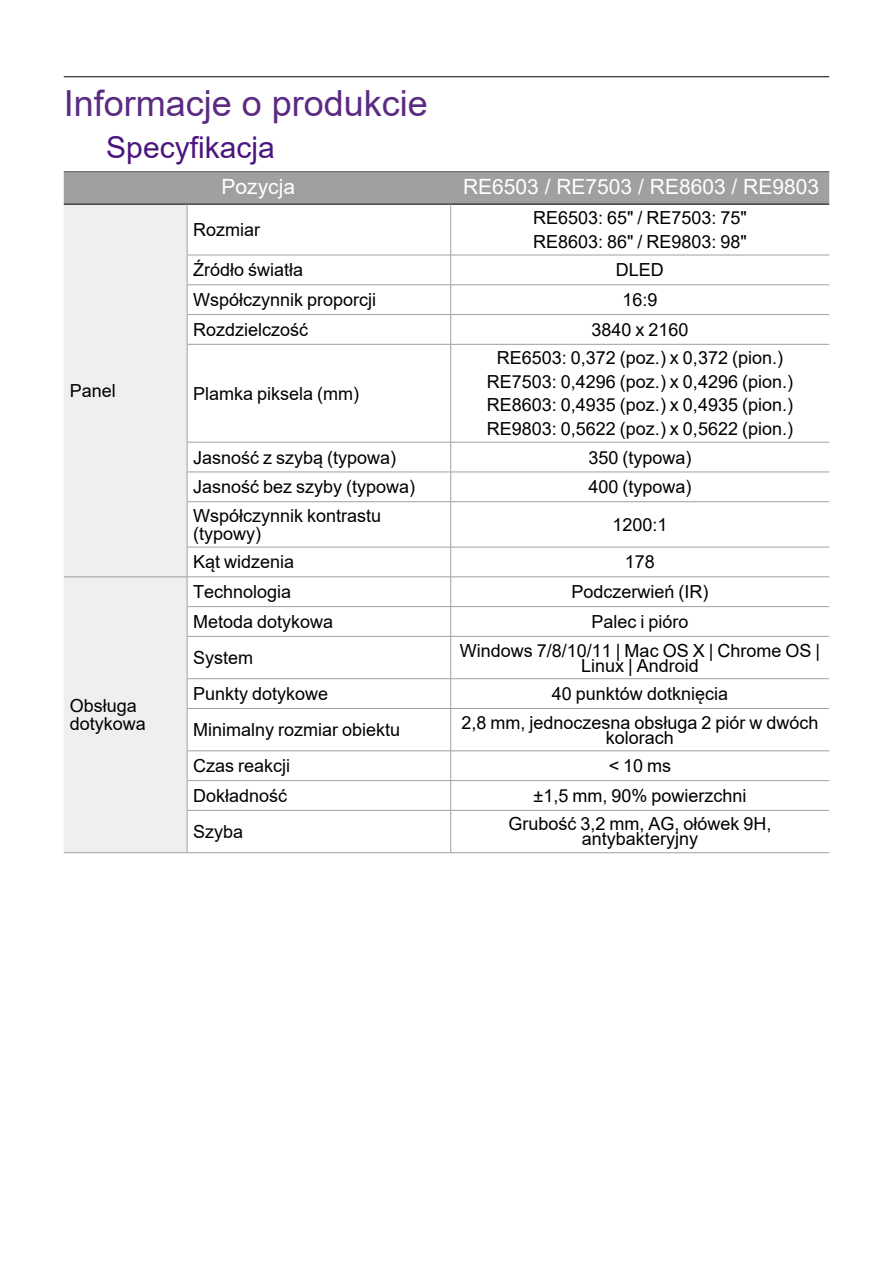
<style>
.page{position:relative;width:893px;height:1263px;background:#fff}
.page>*{position:absolute;margin:0;border:0;box-sizing:border-box;transform-origin:0 0}
.t1{font:36px "Arial";color:#5b2b82}
.t2{font:30px "Arial";color:#4a167d}
.t3{font:21px "Arial";color:#fff}
.t4{font:18px/23.5px "Arial";color:#000;text-align:center}
</style>
<div class="page">
<hr style="left:64px;top:77px;width:765px;height:1px;background:#000">
<div style="left:64px;top:172px;width:765px;height:32px;background:#9fa0a0"></div>
<div style="left:64px;top:205px;width:123px;height:647px;background:#efefef"></div>
<svg style="left:188px;top:254px;width:262px;height:556px"></svg>
<hr style="left:64px;top:171px;width:123px;height:1px;background:#5a5757">
<hr style="left:187px;top:171px;width:264px;height:1px;background:#5a5757">
<hr style="left:64px;top:204px;width:123px;height:1px;background:#000">
<hr style="left:187px;top:204px;width:264px;height:1px;background:#000">
<hr style="left:451px;top:171px;width:378px;height:1px;background:#5a5757">
<hr style="left:451px;top:204px;width:378px;height:1px;background:#000">
<hr style="left:450px;top:204px;width:1px;height:51px;background:#9fa0a0">
<hr style="left:187px;top:255px;width:264px;height:1px;background:#9fa0a0">
<hr style="left:451px;top:255px;width:378px;height:1px;background:#9fa0a0">
<hr style="left:450px;top:255px;width:1px;height:30px;background:#9fa0a0">
<hr style="left:187px;top:285px;width:264px;height:1px;background:#9fa0a0">
<hr style="left:451px;top:285px;width:378px;height:1px;background:#9fa0a0">
<hr style="left:187px;top:314px;width:264px;height:1px;background:#9fa0a0">
<hr style="left:451px;top:314px;width:378px;height:1px;background:#9fa0a0">
<svg style="left:450px;top:285px;width:1px;height:59px"></svg>
<hr style="left:187px;top:344px;width:264px;height:1px;background:#9fa0a0">
<hr style="left:451px;top:344px;width:378px;height:1px;background:#9fa0a0">
<hr style="left:450px;top:344px;width:1px;height:98px;background:#9fa0a0">
<hr style="left:187px;top:442px;width:264px;height:1px;background:#9fa0a0">
<hr style="left:451px;top:442px;width:378px;height:1px;background:#9fa0a0">
<hr style="left:450px;top:442px;width:1px;height:30px;background:#9fa0a0">
<hr style="left:451px;top:472px;width:378px;height:1px;background:#9fa0a0">
<hr style="left:451px;top:501px;width:378px;height:1px;background:#9fa0a0">
<hr style="left:450px;top:502px;width:1px;height:45px;background:#9fa0a0">
<hr style="left:187px;top:547px;width:264px;height:1px;background:#9fa0a0">
<hr style="left:451px;top:547px;width:378px;height:1px;background:#9fa0a0">
<hr style="left:450px;top:547px;width:1px;height:30px;background:#9fa0a0">
<hr style="left:187px;top:577px;width:264px;height:1px;background:#9fa0a0">
<hr style="left:451px;top:577px;width:378px;height:1px;background:#9fa0a0">
<hr style="left:187px;top:606px;width:264px;height:1px;background:#9fa0a0">
<svg style="left:187px;top:577px;width:1px;height:59px"></svg>
<hr style="left:451px;top:606px;width:378px;height:1px;background:#9fa0a0">
<svg style="left:450px;top:577px;width:1px;height:59px"></svg>
<hr style="left:187px;top:636px;width:264px;height:1px;background:#9fa0a0">
<hr style="left:187px;top:636px;width:1px;height:42px;background:#9fa0a0">
<hr style="left:451px;top:636px;width:378px;height:1px;background:#9fa0a0">
<hr style="left:450px;top:636px;width:1px;height:42px;background:#9fa0a0">
<hr style="left:187px;top:678px;width:264px;height:1px;background:#9fa0a0">
<svg style="left:187px;top:679px;width:1px;height:29px"></svg>
<hr style="left:451px;top:678px;width:378px;height:1px;background:#9fa0a0">
<svg style="left:450px;top:679px;width:1px;height:29px"></svg>
<hr style="left:187px;top:708px;width:264px;height:1px;background:#9fa0a0">
<hr style="left:187px;top:709px;width:1px;height:42px;background:#9fa0a0">
<hr style="left:451px;top:708px;width:378px;height:1px;background:#9fa0a0">
<hr style="left:450px;top:709px;width:1px;height:42px;background:#9fa0a0">
<hr style="left:187px;top:750px;width:264px;height:1px;background:#9fa0a0">
<hr style="left:451px;top:750px;width:378px;height:1px;background:#9fa0a0">
<hr style="left:187px;top:780px;width:264px;height:1px;background:#9fa0a0">
<svg style="left:187px;top:751px;width:1px;height:59px"></svg>
<hr style="left:451px;top:780px;width:378px;height:1px;background:#9fa0a0">
<svg style="left:450px;top:751px;width:1px;height:59px"></svg>
<hr style="left:187px;top:810px;width:264px;height:1px;background:#9fa0a0">
<hr style="left:187px;top:810px;width:1px;height:42px;background:#9fa0a0">
<hr style="left:451px;top:810px;width:378px;height:1px;background:#9fa0a0">
<hr style="left:450px;top:810px;width:1px;height:42px;background:#9fa0a0">
<hr style="left:64px;top:852px;width:123px;height:1px;background:#9fa0a0">
<hr style="left:187px;top:852px;width:264px;height:1px;background:#9fa0a0">
<hr style="left:451px;top:852px;width:378px;height:1px;background:#9fa0a0">
<hr style="left:187px;top:472px;width:264px;height:1px;background:#9fa0a0">
<svg style="left:450px;top:472px;width:1px;height:29px"></svg>
<hr style="left:187px;top:501px;width:264px;height:1px;background:#9fa0a0">
<hr style="left:187px;top:204px;width:1px;height:51px;background:#9fa0a0">
<hr style="left:187px;top:255px;width:1px;height:30px;background:#9fa0a0">
<svg style="left:187px;top:285px;width:1px;height:59px"></svg>
<hr style="left:187px;top:344px;width:1px;height:98px;background:#9fa0a0">
<hr style="left:187px;top:442px;width:1px;height:30px;background:#9fa0a0">
<svg style="left:187px;top:472px;width:1px;height:29px"></svg>
<hr style="left:187px;top:502px;width:1px;height:45px;background:#9fa0a0">
<hr style="left:187px;top:547px;width:1px;height:30px;background:#9fa0a0">
<hr style="left:64px;top:577px;width:123px;height:1px;background:#9fa0a0">
<h1 class="t1" style="left:64px;top:78px;width:366px">Informacje o produkcie</h1>
<h2 class="t2" style="left:106px;top:127px;width:170px">Specyfikacja</h2>
<p class="t3" style="left:222px;top:172px;width:75px">Pozycja</p>
<p class="t3" style="left:463px;top:172px;width:358px">RE6503 / RE7503 / RE8603 / RE9803</p>
<p class="t4" style="left:70px;top:379px;width:48px">Panel</p>
<p class="t4" style="left:70px;top:697px;width:78px;line-height:18px;text-align:left">Obsługa dotykowa</p>
<p class="t4" style="left:193px;top:218px;width:68px">Rozmiar</p>
<p class="t4" style="left:533px;top:206px;width:215px;text-align:left">RE6503: 65" / RE7503: 75"<br>RE8603: 86" / RE9803: 98"</p>
<p class="t4" style="left:193px;top:258px;width:112px">Źródło światła</p>
<p class="t4" style="left:616px;top:258px;width:50px">DLED</p>
<p class="t4" style="left:193px;top:288px;width:185px">Współczynnik proporcji</p>
<p class="t4" style="left:622px;top:288px;width:37px">16:9</p>
<p class="t4" style="left:193px;top:318px;width:117px">Rozdzielczość</p>
<p class="t4" style="left:591px;top:318px;width:99px">3840 x 2160</p>
<p class="t4" style="left:193px;top:381px;width:168px">Plamka piksela (mm)</p>
<p class="t4" style="left:487px;top:346px;width:308px">RE6503: 0,372 (poz.) x 0,372 (pion.)<br>RE7503: 0,4296 (poz.) x 0,4296 (pion.)<br>RE8603: 0,4935 (poz.) x 0,4935 (pion.)<br>RE9803: 0,5622 (poz.) x 0,5622 (pion.)</p>
<p class="t4" style="left:193px;top:445px;width:205px">Jasność z szybą (typowa)</p>
<p class="t4" style="left:588px;top:445px;width:105px">350 (typowa)</p>
<p class="t4" style="left:193px;top:475px;width:224px">Jasność bez szyby (typowa)</p>
<p class="t4" style="left:588px;top:475px;width:105px">400 (typowa)</p>
<p class="t4" style="left:193px;top:506px;width:190px;line-height:18px;text-align:left">Współczynnik kontrastu (typowy)</p>
<p class="t4" style="left:612px;top:513px;width:57px">1200:1</p>
<p class="t4" style="left:193px;top:550px;width:103px">Kąt widzenia</p>
<p class="t4" style="left:625px;top:550px;width:32px">178</p>
<p class="t4" style="left:193px;top:580px;width:100px">Technologia</p>
<p class="t4" style="left:571px;top:580px;width:139px">Podczerwień (IR)</p>
<p class="t4" style="left:193px;top:610px;width:142px">Metoda dotykowa</p>
<p class="t4" style="left:591px;top:610px;width:99px">Palec i pióro</p>
<p class="t4" style="left:193px;top:646px;width:62px">System</p>
<p class="t4" style="left:460px;top:642px;width:362px;line-height:15px">Windows 7/8/10/11 | Mac OS X | Chrome OS |<br>Linux | Android</p>
<p class="t4" style="left:193px;top:682px;width:137px">Punkty dotykowe</p>
<p class="t4" style="left:552px;top:682px;width:178px">40 punktów dotknięcia</p>
<p class="t4" style="left:193px;top:718px;width:209px">Minimalny rozmiar obiektu</p>
<p class="t4" style="left:461px;top:715px;width:359px;line-height:15px">2,8 mm, jednoczesna obsługa 2 piór w dwóch kolorach</p>
<p class="t4" style="left:193px;top:754px;width:99px">Czas reakcji</p>
<p class="t4" style="left:609px;top:754px;width:64px">&lt; 10 ms</p>
<p class="t4" style="left:193px;top:784px;width:96px">Dokładność</p>
<p class="t4" style="left:533px;top:784px;width:214px">±1,5 mm, 90% powierzchni</p>
<p class="t4" style="left:193px;top:820px;width:52px">Szyba</p>
<p class="t4" style="left:508px;top:816px;width:265px;line-height:15px">Grubość 3,2 mm, AG, ołówek 9H, antybakteryjny</p>
</div>
